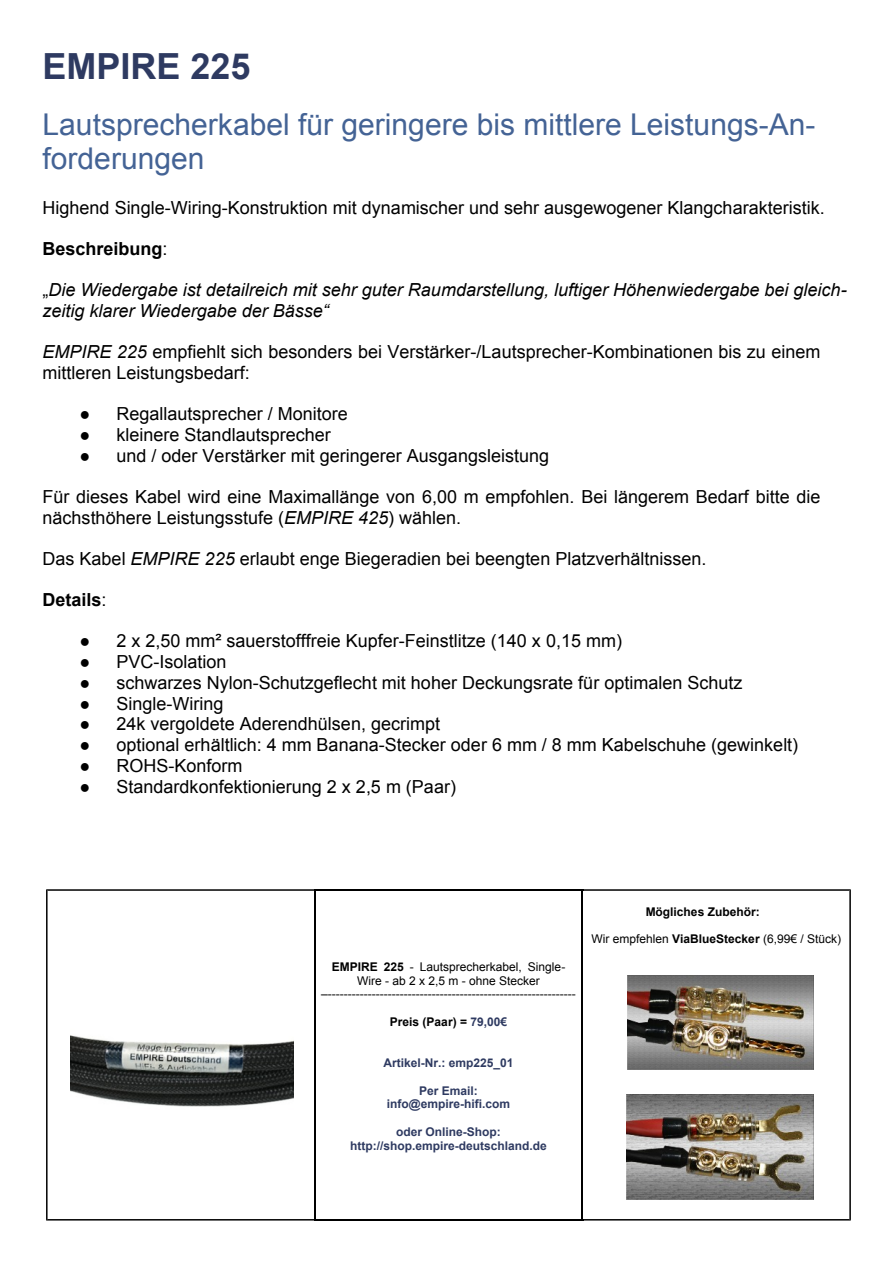
<style>
.page{position:relative;width:893px;height:1263px;background:#fff}
.page>*{position:absolute;margin:0;border:0;box-sizing:border-box;transform-origin:0 0}
.t1{font:700 36px "Arial";color:#2e3a61}
.t2{font:30px/34.3px "Arial";color:#446395}
.t3{font:18px/20.7px "Arial";color:#000}
.t4{font:italic 18px/20.7px "Arial";color:#000}
.t5{font:700 18px "Arial";color:#000}
.t6{font:12px/13.8px "Arial";color:#000;text-align:center}
.t7{font:700 12px/13.8px "Arial";color:#2e3a61;text-align:center}
.t8{font:700 12px "Arial";color:#000}
.s1{font-weight:400}
.s2{font-style:normal}
.s3{font-style:italic}
.s4{font-family:"Times New Roman"}
.s5{font-weight:700}
.s6{color:#2e3a61}
</style>
<div class="page">
<hr style="left:314px;top:889px;width:269px;height:2px;background:#000">
<hr style="left:314px;top:1219px;width:269px;height:1px;background:#000">
<svg style="left:46px;top:889px;width:268px;height:331px"></svg>
<hr style="left:314px;top:889px;width:1px;height:331px;background:#000">
<svg style="left:582px;top:889px;width:269px;height:331px"></svg>
<img style="left:70px;top:995px;width:224px;height:145px">
<img style="left:627px;top:975px;width:187px;height:94px">
<img style="left:627px;top:1095px;width:187px;height:104px">
<h1 class="t1" style="left:43px;top:52px;width:210px">EMPIRE 225</h1>
<h2 class="t2" style="left:43px;top:110px;width:774px">Lautsprecherkabel für geringere bis mittlere Leistungs-An&shy;forderungen</h2>
<p class="t3" style="left:43px;top:199px;width:784px">Highend Single-Wiring-Konstruktion mit dynamischer und sehr ausgewogener Klangcharakteristik.</p>
<p class="t5" style="left:43px;top:242px;width:127px">Beschreibung<span class="s1">:</span></p>
<p class="t4" style="left:43px;top:281px;width:806px"><span class="s2">„</span>Die Wiedergabe ist detailreich mit sehr guter Raumdarstellung, luftiger Höhenwiedergabe bei gleich&shy;zeitig klarer Wiedergabe der Bässe“</p>
<p class="t3" style="left:43px;top:343px;width:779px"><span class="s3">EMPIRE 225</span> empfiehlt sich besonders bei Verstärker-/Lautsprecher-Kombinationen bis zu einem mittleren Leistungsbedarf:</p>
<p class="t3" style="left:80px;top:405px;width:270px"><span class="s4">●</span> Regallautsprecher / Monitore</p>
<p class="t3" style="left:80px;top:426px;width:253px"><span class="s4">●</span> kleinere Standlautsprecher</p>
<p class="t3" style="left:80px;top:446px;width:471px"><span class="s4">●</span> und / oder Verstärker mit geringerer Ausgangsleistung</p>
<p class="t3" style="left:43px;top:488px;width:779px">Für dieses Kabel wird eine Maximallänge von 6,00 m empfohlen. Bei längerem Bedarf bitte die nächsthöhere Leistungsstufe (<span class="s3">EMPIRE 425</span>) wählen.</p>
<p class="t3" style="left:43px;top:550px;width:666px">Das Kabel <span class="s3">EMPIRE 225</span> erlaubt enge Biegeradien bei beengten Platzverhältnissen.</p>
<p class="t5" style="left:43px;top:593px;width:66px">Details<span class="s1">:</span></p>
<p class="t3" style="left:80px;top:632px;width:544px"><span class="s4">●</span> 2 x 2,50 mm² sauerstofffreie Kupfer-Feinstlitze (140 x 0,15 mm)</p>
<p class="t3" style="left:80px;top:653px;width:148px"><span class="s4">●</span> PVC-Isolation</p>
<p class="t3" style="left:80px;top:674px;width:664px"><span class="s4">●</span> schwarzes Nylon-Schutzgeflecht mit hoher Deckungsrate für optimalen Schutz</p>
<p class="t3" style="left:80px;top:695px;width:145px"><span class="s4">●</span> Single-Wiring</p>
<p class="t3" style="left:80px;top:715px;width:362px"><span class="s4">●</span> 24k vergoldete Aderendhülsen, gecrimpt</p>
<p class="t3" style="left:80px;top:736px;width:720px"><span class="s4">●</span> optional erhältlich: 4 mm Banana-Stecker oder 6 mm / 8 mm Kabelschuhe (gewinkelt)</p>
<p class="t3" style="left:80px;top:757px;width:164px"><span class="s4">●</span> ROHS-Konform</p>
<p class="t3" style="left:80px;top:777px;width:378px"><span class="s4">●</span> Standardkonfektionierung 2 x 2,5 m (Paar)</p>
<p class="t6" style="left:321px;top:961px;width:256px"><span class="s5">EMPIRE 225</span> - Lautsprecherkabel, Single-<br>Wire - ab 2 x 2,5 m - ohne Stecker –--------------------------------------------------------------</p>
<p class="t8" style="left:390px;top:1017px;width:119px">Preis (Paar) = <span class="s6">79,00€</span></p>
<p class="t7" style="left:383px;top:1057px;width:132px">Artikel-Nr.: emp225_01</p>
<p class="t7" style="left:387px;top:1085px;width:125px">Per Email: info@empire-hifi.com</p>
<p class="t7" style="left:350px;top:1126px;width:198px">oder Online-Shop: http://shop.empire-deutschland.de</p>
<p class="t8" style="left:646px;top:907px;width:116px">Mögliches Zubehör:</p>
<p class="t6" style="left:591px;top:933px;width:251px">Wir empfehlen <span class="s5">ViaBlueStecker</span> (6,99€ / Stück)</p>
</div>
